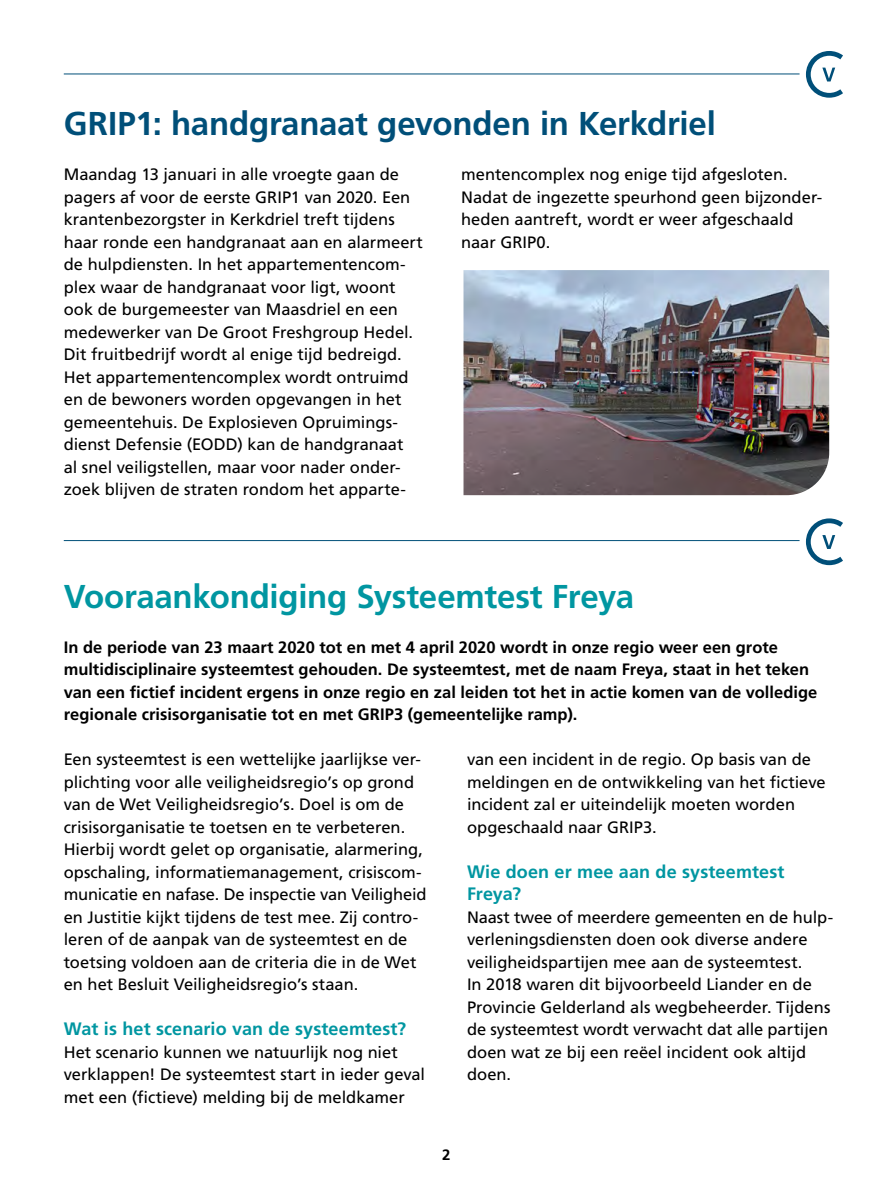
<style>
.page{position:relative;width:893px;height:1191px;background:#fff}
.page>*{position:absolute;margin:0;border:0;box-sizing:border-box;transform-origin:0 0}
.t1{font:700 33px "Frutiger";letter-spacing:-.005em;color:#004f79}
.t2{font:700 33px "Frutiger";letter-spacing:-.01em;color:#0096a1}
.t3{font:700 18px/22.5px "Frutiger";letter-spacing:.01em;color:#0096a1}
.t4{font:16.5px/22.5px "Frutiger";color:#000}
.t5{font:700 16.5px/22.5px "Frutiger";color:#000}
.t6{font:700 15px "Frutiger";color:#000}
</style>
<div class="page">
<svg style="left:805px;top:51px;width:38px;height:47px"></svg>
<svg style="left:805px;top:518px;width:38px;height:48px"></svg>
<hr style="left:64px;top:540px;width:735px;height:1px;background:#004f79">
<hr style="left:64px;top:74px;width:735px;height:1px;background:#004f79">
<img style="left:463px;top:270px;width:366px;height:225px">
<h1 class="t1" style="left:64px;top:104px;width:654px">GRIP1: handgranaat gevonden in Kerkdriel</h1>
<p class="t4" style="left:64px;top:163px;width:361px">Maandag 13 januari in alle vroegte gaan de pagers af voor de eerste GRIP1 van 2020. Een krantenbezorgster in Kerkdriel treft tijdens haar ronde een handgranaat aan en alarmeert de hulpdiensten. In het appartementencom&shy;plex waar de handgranaat voor ligt, woont ook de burgemeester van Maasdriel en een medewerker van De Groot Freshgroup Hedel.<br>Dit fruitbedrijf wordt al enige tijd bedreigd.<br>Het appartementencomplex wordt ontruimd en de bewoners worden opgevangen in het gemeentehuis. De Explosieven Opruimings&shy;dienst Defensie (EODD) kan de handgranaat<br>al snel veiligstellen, maar voor nader onder&shy;zoek blijven de straten rondom het apparte-</p>
<p class="t4" style="left:461px;top:163px;width:361px">mentencomplex nog enige tijd afgesloten.<br>Nadat de ingezette speurhond geen bijzonder&shy;heden aantreft, wordt er weer afgeschaald naar GRIP0.</p>
<h1 class="t2" style="left:64px;top:577px;width:572px">Vooraankondiging Systeemtest Freya</h1>
<p class="t5" style="left:64px;top:635px;width:755px">In de periode van 23 maart 2020 tot en met 4 april 2020 wordt in onze regio weer een grote multidisciplinaire systeemtest gehouden. De systeemtest, met de naam Freya, staat in het teken van een fictief incident ergens in onze regio en zal leiden tot het in actie komen van de volledige regionale crisisorganisatie tot en met GRIP3 (gemeentelijke ramp).</p>
<p class="t4" style="left:64px;top:748px;width:364px">Een systeemtest is een wettelijke jaarlijkse ver&shy;plichting voor alle veiligheidsregio’s op grond van de Wet Veiligheidsregio’s. Doel is om de crisisorganisatie te toetsen en te verbeteren.<br>Hierbij wordt gelet op organisatie, alarmering, opschaling, informatiemanagement, crisiscom&shy;municatie en nafase. De inspectie van Veiligheid en Justitie kijkt tijdens de test mee. Zij contro&shy;leren of de aanpak van de systeemtest en de toetsing voldoen aan de criteria die in de Wet en het Besluit Veiligheidsregio’s staan.</p>
<p class="t3" style="left:64px;top:1017px;width:344px">Wat is het scenario van de systeemtest?</p>
<p class="t4" style="left:64px;top:1040px;width:363px">Het scenario kunnen we natuurlijk nog niet verklappen! De systeemtest start in ieder geval met een (fictieve) melding bij de meldkamer</p>
<p class="t4" style="left:467px;top:748px;width:360px">van een incident in de regio. Op basis van de meldingen en de ontwikkeling van het fictieve incident zal er uiteindelijk moeten worden opgeschaald naar GRIP3.</p>
<p class="t3" style="left:467px;top:860px;width:319px">Wie doen er mee aan de systeemtest<br>Freya?</p>
<p class="t4" style="left:467px;top:905px;width:365px">Naast twee of meerdere gemeenten en de hulp-- verleningsdiensten doen ook diverse andere veiligheidspartijen mee aan de systeemtest.<br>In 2018 waren dit bijvoorbeeld Liander en de Provincie Gelderland als wegbeheerder. Tijdens de systeemtest wordt verwacht dat alle partijen doen wat ze bij een reëel incident ook altijd doen.</p>
<p class="t6" style="left:442px;top:1146px;width:10px">2</p>
</div>
